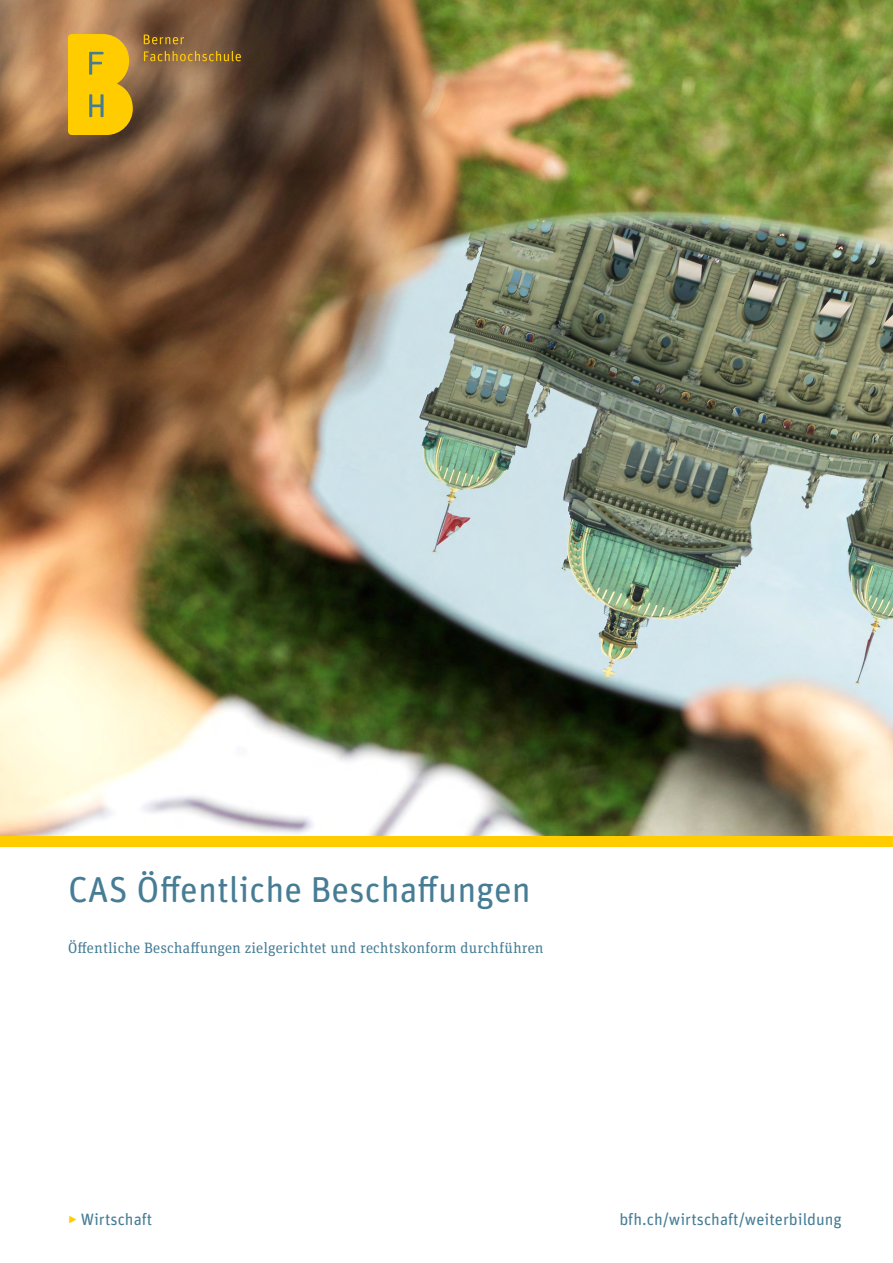
<style>
.page{position:relative;width:893px;height:1263px;background:#fff}
.page>*{position:absolute;margin:0;border:0;box-sizing:border-box;transform-origin:0 0}
.t1{font:36px "Unit Rounded Pro";color:#467d95}
.t2{font:16.5px "Unit Rounded Pro";color:#467d95}
.t3{font:15px "Unit Slab Pro";letter-spacing:.01em;color:#467d95}
.s1{font-weight:300;color:#fc0}
</style>
<div class="page">
<img style="left:0;top:0;width:893px;height:837px">
<div style="left:0;top:837px;width:893px;height:10px;background:#fc0"></div>
<svg style="left:68px;top:34px;width:65px;height:101px"></svg>
<svg style="left:144px;top:35px;width:40px;height:9px"></svg>
<svg style="left:144px;top:51px;width:97px;height:10px"></svg>
<h1 class="t1" style="left:68px;top:864px;width:464px">CAS Öffentliche Beschaffungen</h1>
<p class="t3" style="left:68px;top:937px;width:477px">Öffentliche Beschaffungen zielgerichtet und rechtskonform durchführen</p>
<p class="t2" style="left:68px;top:1207px;width:86px"><span class="s1">‣</span> Wirtschaft</p>
<p class="t2" style="left:619px;top:1207px;width:224px">bfh.ch/wirtschaft/weiterbildung</p>
</div>
